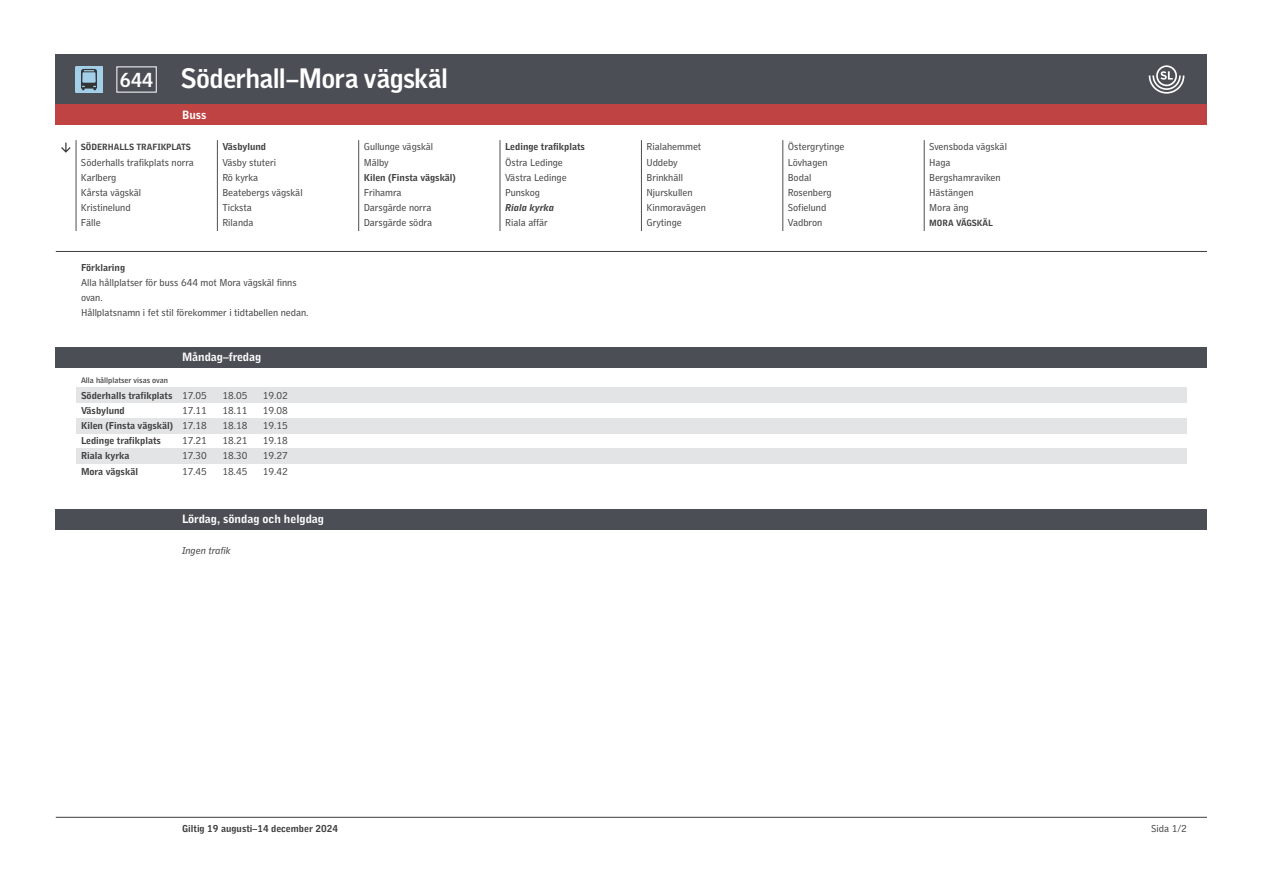
<style>
.page{position:relative;width:1263px;height:893px;background:#fff}
.page>*{position:absolute;margin:0;border:0;box-sizing:border-box;transform-origin:0 0}
.t1{font:700 26.7px "SL Gothic Display";letter-spacing:-.005em;color:#fff}
.t2{font:700 12.15px "SL Gothic Timetable 2";color:#fff}
.t3{font:10.05px/15.1px "SL Gothic Timetable 2";color:#3f3d3e}
.t4{font:700 10.05px/15.1px "SL Gothic Timetable 2";color:#3f3d3e}
.t5{font:italic 10.05px "SL Gothic Timetable 2";color:#3f3d3e}
.t6{font:italic 700 10.05px "SL Gothic Timetable 2";color:#3f3d3e}
.t7{font:700 9.15px "SL Gothic Timetable 2";color:#3f3d3e}
.t8{font:500 8.1px "SL Gothic Timetable 2";color:#3f3d3e}
.s1{font-size:19.2px}
</style>
<div class="page">
<div style="left:56px;top:54px;width:1151px;height:51px;background:#4b4f55"></div>
<img style="left:76px;top:66px;width:26px;height:27px">
<div style="left:56px;top:105px;width:1151px;height:20px;background:#c04343"></div>
<hr style="left:56px;top:817px;width:1151px;height:1px;background:#3f3d3e">
<svg style="left:1149px;top:65px;width:35px;height:29px"></svg>
<hr style="left:56px;top:251px;width:1151px;height:1px;background:#3f3d3e">
<hr style="left:76px;top:140px;width:1px;height:91px;background:#4b4f55">
<hr style="left:217px;top:140px;width:1px;height:91px;background:#4b4f55">
<hr style="left:358px;top:140px;width:1px;height:91px;background:#4b4f55">
<hr style="left:500px;top:140px;width:1px;height:91px;background:#4b4f55">
<hr style="left:641px;top:140px;width:1px;height:91px;background:#4b4f55">
<hr style="left:783px;top:140px;width:1px;height:91px;background:#4b4f55">
<hr style="left:924px;top:140px;width:1px;height:91px;background:#4b4f55">
<svg style="left:61px;top:143px;width:10px;height:10px"></svg>
<div style="left:56px;top:347px;width:1151px;height:20px;background:#4b4f55"></div>
<div style="left:76px;top:387px;width:1111px;height:16px;background:#e2e4e6"></div>
<div style="left:76px;top:418px;width:1111px;height:15px;background:#e2e4e6"></div>
<div style="left:76px;top:448px;width:1111px;height:15px;background:#e2e4e6"></div>
<div style="left:56px;top:509px;width:1151px;height:20px;background:#4b4f55"></div>
<h1 class="t1" style="left:120px;top:67px;width:329px"><span class="s1">644</span> Söderhall–Mora vägskäl</h1>
<p class="t2" style="left:182px;top:111px;width:26px">Buss</p>
<p class="t7" style="left:81px;top:144px;width:112px">SÖDERHALLS TRAFIKPLATS</p>
<p class="t3" style="left:81px;top:155px;width:114px">Söderhalls trafikplats norra<br>Karlberg<br>Kårsta vägskäl<br>Kristinelund<br>Fälle</p>
<p class="t4" style="left:222px;top:140px;width:45px">Väsbylund</p>
<p class="t3" style="left:222px;top:155px;width:82px">Väsby stuteri<br>Rö kyrka<br>Beatebergs vägskäl<br>Ticksta<br>Rilanda</p>
<p class="t4" style="left:81px;top:261px;width:46px">Förklaring</p>
<p class="t3" style="left:81px;top:276px;width:229px">Alla hållplatser för buss 644 mot Mora vägskäl finns ovan.<br>Hållplatsnamn i fet stil förekommer i tidtabellen nedan.</p>
<p class="t8" style="left:81px;top:377px;width:89px">Alla hållplatser visas ovan</p>
<p class="t2" style="left:182px;top:353px;width:81px">Måndag–fredag</p>
<p class="t4" style="left:81px;top:389px;width:94px">Söderhalls trafikplats<br>Väsbylund<br>Kilen (Finsta vägskäl)<br>Ledinge trafikplats<br>Riala kyrka<br>Mora vägskäl</p>
<p class="t3" style="left:263px;top:389px;width:26px;text-align:justify">19.02<br>19.08<br>19.15<br>19.18<br>19.27<br>19.42</p>
<p class="t3" style="left:222px;top:389px;width:26px;text-align:justify">18.05<br>18.11<br>18.18<br>18.21<br>18.30<br>18.45</p>
<p class="t3" style="left:182px;top:389px;width:26px;text-align:justify">17.05<br>17.11<br>17.18<br>17.21<br>17.30<br>17.45</p>
<p class="t2" style="left:182px;top:515px;width:144px">Lördag, söndag och helgdag</p>
<p class="t5" style="left:182px;top:545px;width:50px">Ingen trafik</p>
<p class="t3" style="left:364px;top:140px;width:71px">Gullunge vägskäl<br>Mälby</p>
<p class="t4" style="left:364px;top:171px;width:94px">Kilen (Finsta vägskäl)</p>
<p class="t3" style="left:364px;top:186px;width:70px">Frihamra<br>Darsgärde norra<br>Darsgärde södra</p>
<p class="t4" style="left:505px;top:140px;width:81px">Ledinge trafikplats</p>
<p class="t3" style="left:505px;top:155px;width:63px">Östra Ledinge<br>Västra Ledinge<br>Punskog</p>
<p class="t6" style="left:505px;top:204px;width:50px">Riala kyrka</p>
<p class="t3" style="left:505px;top:216px;width:44px">Riala affär</p>
<p class="t3" style="left:647px;top:140px;width:61px">Rialahemmet<br>Uddeby<br>Brinkhäll<br>Njurskullen<br>Kinmoravägen<br>Grytinge</p>
<p class="t3" style="left:788px;top:140px;width:58px">Östergrytinge<br>Lövhagen<br>Bodal<br>Rosenberg<br>Sofielund<br>Vadbron</p>
<p class="t3" style="left:929px;top:140px;width:79px">Svensboda vägskäl<br>Haga<br>Bergshamraviken<br>Hästängen<br>Mora äng</p>
<p class="t7" style="left:929px;top:220px;width:65px">MORA VÄGSKÄL</p>
<p class="t4" style="left:182px;top:822px;width:157px">Giltig 19 augusti–14 december 2024</p>
<p class="t3" style="left:1151px;top:822px;width:37px">Sida 1/2</p>
</div>
